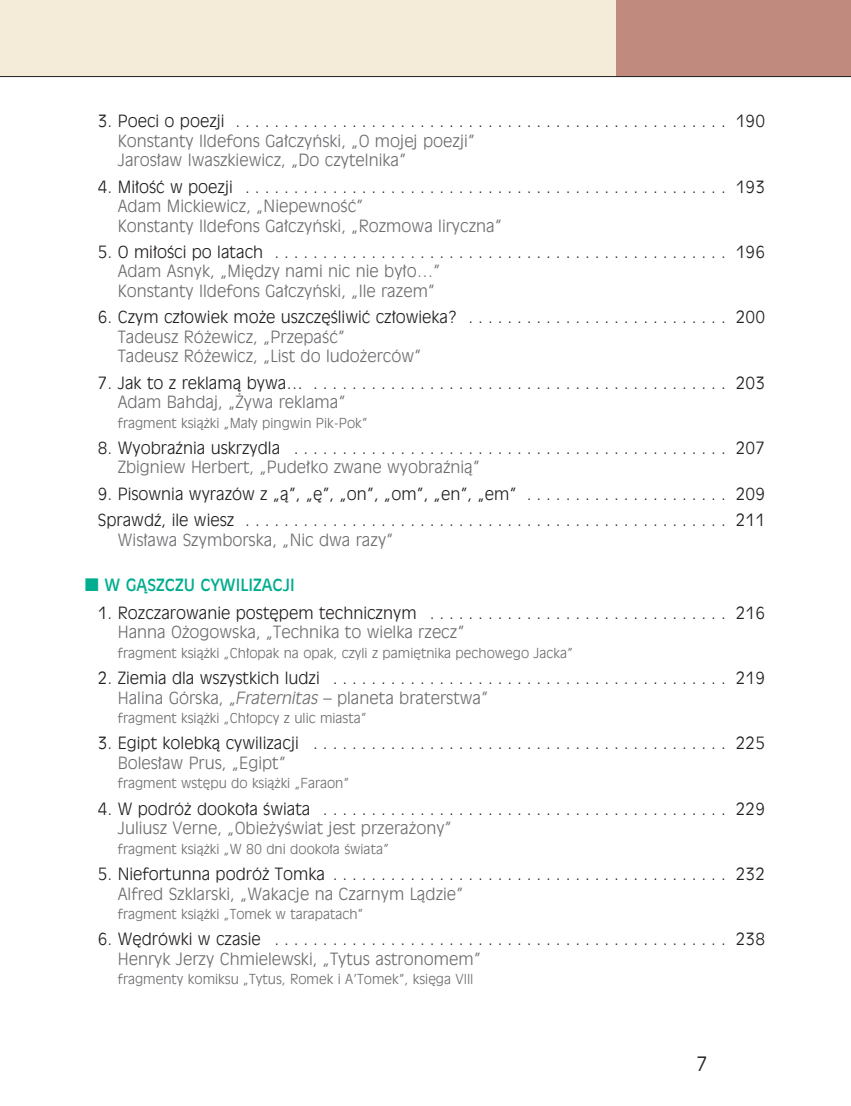
<style>
.page{position:relative;width:851px;height:1106px;background:#fff}
.page>*{position:absolute;margin:0;border:0;box-sizing:border-box;transform-origin:0 0}
.t1{font:300 19.5px "Incised 901 PL";color:#231f20}
.spis_tresci{font:16.5px/19.5px "Incised 901 Lt EU";color:#231f20}
.spis_tresci-2{font:16.5px/19.5px "Incised 901 Lt EU";color:#6c6d70}
.Sprawdz{font:16.5px/19.5px "Incised 901 Lt EU";color:#231f20}
.spis_tresci___bol{font:16.5px "Incised 901 EU";color:#00ad8e}
.spis_tresci-3{font:13.5px "Incised 901 Lt EU";color:#6c6d70}
.s1{color:#231f20}
.s2{color:#6c6d70}
.s3{font-family:"Newspaper Pi PL";font-size:18px}
.s4{font-style:italic;color:#6c6d70}
</style>
<div class="page">
<div style="left:0;top:0;width:850px;height:77px;background:#f4ebd9"></div>
<div style="left:617px;top:0;width:233px;height:77px;background:#c18a7e"></div>
<hr style="left:0;top:76px;width:850px;height:1px;background:#231f20">
<p class="spis_tresci-2" style="left:118px;top:112px;width:648px;text-indent:-20px"><span class="s1">3. Poeci o poezji . . . . . . . . . . . . . . . . . . . . . . . . . . . . . . . . . . . . . . . . . . . . . . . . . . . 190<br></span>Konstanty Ildefons Gałczyński, „O mojej poezji”<br>Jarosław Iwaszkiewicz, „Do czytelnika”</p>
<p class="spis_tresci-2" style="left:118px;top:177px;width:648px;text-indent:-20px"><span class="s1">4. Miłość w poezji . . . . . . . . . . . . . . . . . . . . . . . . . . . . . . . . . . . . . . . . . . . . . . . . . . 193<br></span>Adam Mickiewicz, „Niepewność”<br>Konstanty Ildefons Gałczyński, „Rozmowa liryczna”</p>
<p class="spis_tresci-2" style="left:118px;top:242px;width:648px;text-indent:-20px"><span class="s1">5. O miłości po latach . . . . . . . . . . . . . . . . . . . . . . . . . . . . . . . . . . . . . . . . . . . . . . . 196<br></span>Adam Asnyk, „Między nami nic nie było…”<br>Konstanty Ildefons Gałczyński, „Ile razem”</p>
<p class="spis_tresci" style="left:118px;top:307px;width:648px;text-indent:-20px">6. Czym człowiek może uszczęśliwić człowieka? . . . . . . . . . . . . . . . . . . . . . . . . . . . 200<br><span class="s2">Tadeusz Różewicz, „Przepaść”<br>Tadeusz Różewicz, „List do ludożerców”</span></p>
<p class="spis_tresci" style="left:118px;top:373px;width:648px;text-indent:-20px">7. Jak to z reklamą bywa… . . . . . . . . . . . . . . . . . . . . . . . . . . . . . . . . . . . . . . . . . . . 203<br><span class="s2">Adam Bahdaj, „Żywa reklama”</span></p>
<p class="spis_tresci-3" style="left:118px;top:414px;width:251px">fragment książki „Mały pingwin Pik‑ Pok”</p>
<p class="spis_tresci" style="left:118px;top:438px;width:648px;text-indent:-20px">8. Wyobraźnia uskrzydla . . . . . . . . . . . . . . . . . . . . . . . . . . . . . . . . . . . . . . . . . . . . . 207<br><span class="s2">Zbigniew Herbert, „Pudełko zwane wyobraźnią”</span></p>
<p class="spis_tresci" style="left:98px;top:484px;width:668px">9. Pisownia wyrazów z „ą”, „ę”, „on”, „om”, „en”, „em” . . . . . . . . . . . . . . . . . . . . . 209</p>
<p class="Sprawdz" style="left:118px;top:510px;width:648px;text-indent:-20px">Sprawdź, ile wiesz . . . . . . . . . . . . . . . . . . . . . . . . . . . . . . . . . . . . . . . . . . . . . . . . . . 211<br><span class="s2">Wisława Szymborska, „Nic dwa razy”</span></p>
<p class="spis_tresci___bol" style="left:85px;top:574px;width:211px"><span class="s3">t</span> W GĄSZCZU CYWILIZACJI</p>
<p class="spis_tresci" style="left:118px;top:603px;width:648px;text-indent:-20px">1. Rozczarowanie postępem technicznym . . . . . . . . . . . . . . . . . . . . . . . . . . . . . . . 216<br><span class="s2">Hanna Ożogowska, „Technika to wielka rzecz”</span></p>
<p class="spis_tresci-3" style="left:118px;top:644px;width:456px">fragment książki „Chłopak na opak, czyli z pamiętnika pechowego Jacka”</p>
<p class="spis_tresci" style="left:118px;top:668px;width:648px;text-indent:-20px">2. Ziemia dla wszystkich ludzi . . . . . . . . . . . . . . . . . . . . . . . . . . . . . . . . . . . . . . . . . 219<br><span class="s2">Halina Górska, „</span><span class="s4">Fraternitas</span> <span class="s2">– planeta braterstwa”</span></p>
<p class="spis_tresci-3" style="left:118px;top:710px;width:250px">fragment książki „Chłopcy z ulic miasta”</p>
<p class="spis_tresci" style="left:118px;top:733px;width:648px;text-indent:-20px">3. Egipt kolebką cywilizacji . . . . . . . . . . . . . . . . . . . . . . . . . . . . . . . . . . . . . . . . . . . 225<br><span class="s2">Bolesław Prus, „Egipt”</span></p>
<p class="spis_tresci-3" style="left:118px;top:775px;width:233px">fragment wstępu do książki „Faraon”</p>
<p class="spis_tresci" style="left:118px;top:799px;width:648px;text-indent:-20px">4. W podróż dookoła świata . . . . . . . . . . . . . . . . . . . . . . . . . . . . . . . . . . . . . . . . . . 229<br><span class="s2">Juliusz Verne, „Obieżyświat jest przerażony”</span></p>
<p class="spis_tresci-3" style="left:118px;top:840px;width:272px">fragment książki „W 80 dni dookoła świata”</p>
<p class="spis_tresci" style="left:118px;top:864px;width:648px;text-indent:-20px">5. Niefortunna podróż Tomka . . . . . . . . . . . . . . . . . . . . . . . . . . . . . . . . . . . . . . . . . 232<br><span class="s2">Alfred Szklarski, „Wakacje na Czarnym Lądzie”</span></p>
<p class="spis_tresci-3" style="left:118px;top:906px;width:247px">fragment książki „Tomek w tarapatach”</p>
<p class="spis_tresci" style="left:118px;top:929px;width:648px;text-indent:-20px">6. Wędrówki w czasie . . . . . . . . . . . . . . . . . . . . . . . . . . . . . . . . . . . . . . . . . . . . . . . 238<br><span class="s2">Henryk Jerzy Chmielewski, „Tytus astronomem”</span></p>
<p class="spis_tresci-3" style="left:118px;top:971px;width:357px">fragmenty komiksu „Tytus, Romek i A’Tomek”, księga VIII</p>
<p class="t1" style="left:696px;top:1052px;width:13px">7</p>
</div>
